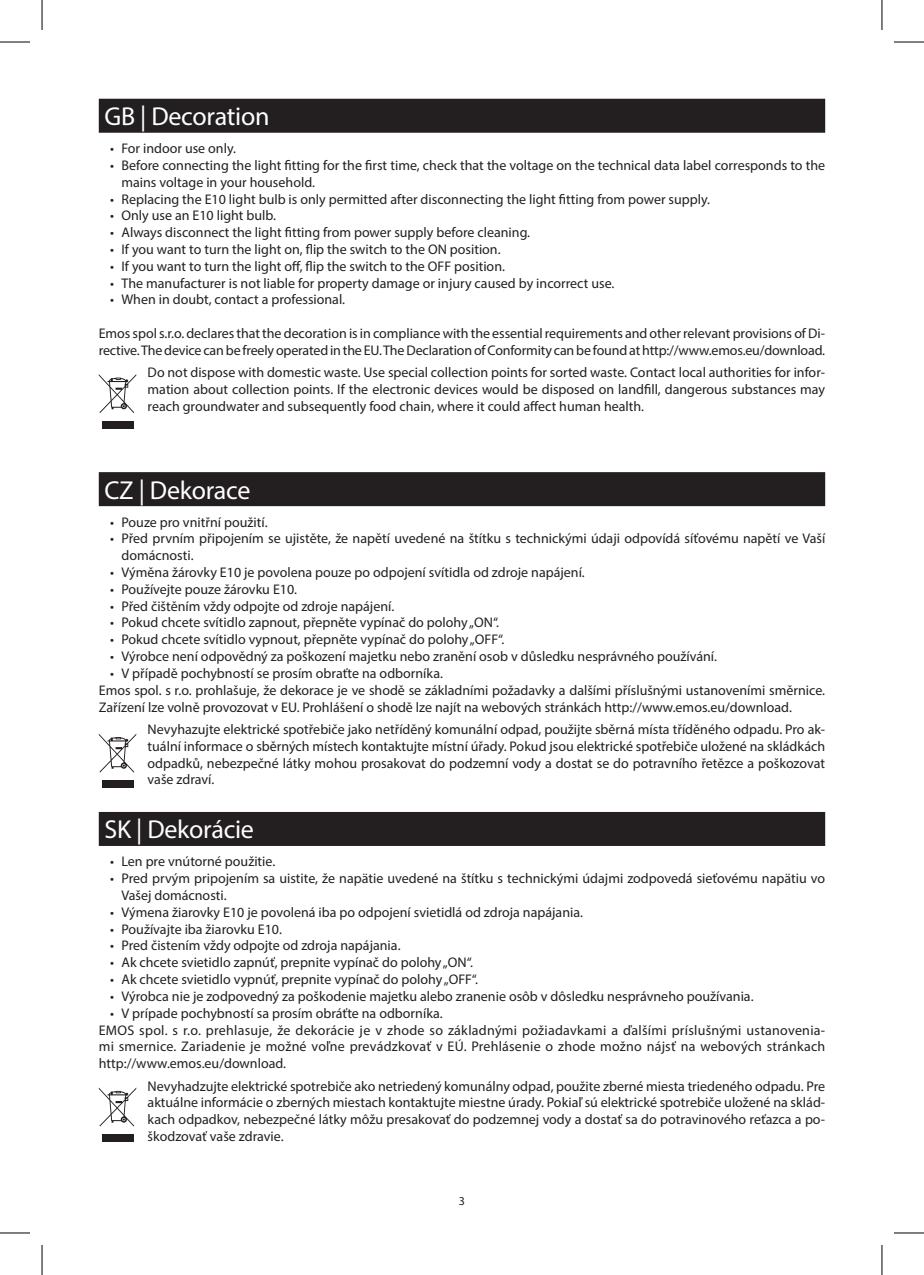
<style>
.page{position:relative;width:924px;height:1275px;background:#fff}
.page>*{position:absolute;margin:0;border:0;box-sizing:border-box;transform-origin:0 0}
.t1{font:26px "Myriad Pro";letter-spacing:-.01em;color:#fff}
.t2{font:14px/16.8px "Myriad Pro";color:#231f20}
.t3{font:12px "Myriad Pro";color:#231f20}
</style>
<div class="page">
<div style="left:99px;top:99px;width:725px;height:34px;background:#231f20"></div>
<div style="left:99px;top:472px;width:725px;height:34px;background:#231f20"></div>
<div style="left:99px;top:812px;width:725px;height:34px;background:#231f20"></div>
<svg style="left:99px;top:374px;width:37px;height:39px"></svg>
<div style="left:102px;top:421px;width:31px;height:7px;background:#231f20"></div>
<svg style="left:99px;top:734px;width:37px;height:38px"></svg>
<div style="left:102px;top:780px;width:31px;height:8px;background:#231f20"></div>
<svg style="left:99px;top:1088px;width:37px;height:38px"></svg>
<div style="left:102px;top:1134px;width:31px;height:7px;background:#231f20"></div>
<hr style="left:0;top:42px;width:30px;height:1px;background:#000">
<hr style="left:893px;top:42px;width:30px;height:1px;background:#000">
<hr style="left:0;top:1232px;width:30px;height:1px;background:#000">
<hr style="left:893px;top:1232px;width:30px;height:1px;background:#000">
<hr style="left:42px;top:0;width:1px;height:30px;background:#000">
<hr style="left:42px;top:1245px;width:1px;height:30px;background:#000">
<hr style="left:881px;top:0;width:1px;height:30px;background:#000">
<hr style="left:881px;top:1245px;width:1px;height:30px;background:#000">
<h1 class="t1" style="left:104px;top:100px;width:166px">GB | Decoration</h1>
<p class="t2" style="left:110px;top:140px;width:127px">• For indoor use only.</p>
<p class="t2" style="left:121px;top:157px;width:705px;text-indent:-11px">• Before connecting the light fitting for the first time, check that the voltage on the technical data label corresponds to the mains voltage in your household.</p>
<p class="t2" style="left:110px;top:190px;width:601px">• Replacing the E10 light bulb is only permitted after disconnecting the light fitting from power supply.</p>
<p class="t2" style="left:110px;top:207px;width:167px">• Only use an E10 light bulb.</p>
<p class="t2" style="left:110px;top:224px;width:421px">• Always disconnect the light fitting from power supply before cleaning.</p>
<p class="t2" style="left:110px;top:241px;width:392px">• If you want to turn the light on, flip the switch to the ON position.</p>
<p class="t2" style="left:110px;top:257px;width:396px">• If you want to turn the light off, flip the switch to the OFF position.</p>
<p class="t2" style="left:110px;top:274px;width:505px">• The manufacturer is not liable for property damage or injury caused by incorrect use.</p>
<p class="t2" style="left:110px;top:291px;width:236px">• When in doubt, contact a professional.</p>
<p class="t2" style="left:99px;top:325px;width:727px">Emos spol s.r.o. declares that the decoration is in compliance with the essential requirements and other relevant provisions of Di&shy;rective. The device can be freely operated in the EU. The Declaration of Conformity can be found at http://www.emos.eu/download.</p>
<p class="t2" style="left:147px;top:364px;width:678px;text-align:justify">Do not dispose with domestic waste. Use special collection points for sorted waste. Contact local authorities for infor&shy;mation about collection points. If the electronic devices would be disposed on landfill, dangerous substances may reach groundwater and subsequently food chain, where it could affect human health.</p>
<h1 class="t1" style="left:104px;top:474px;width:147px">CZ | Dekorace</h1>
<p class="t2" style="left:110px;top:513px;width:159px">• Pouze pro vnitřní použití.</p>
<p class="t2" style="left:121px;top:530px;width:705px;text-indent:-11px">• Před prvním připojením se ujistěte, že napětí uvedené na štítku s technickými údaji odpovídá síťovému napětí ve Vaší domácnosti.</p>
<p class="t2" style="left:110px;top:564px;width:476px">• Výměna žárovky E10 je povolena pouze po odpojení svítidla od zdroje napájení.</p>
<p class="t2" style="left:110px;top:580px;width:188px">• Používejte pouze žárovku E10.</p>
<p class="t2" style="left:110px;top:597px;width:285px">• Před čištěním vždy odpojte od zdroje napájení.</p>
<p class="t2" style="left:110px;top:614px;width:390px">• Pokud chcete svítidlo zapnout, přepněte vypínač do polohy „ON“.</p>
<p class="t2" style="left:110px;top:631px;width:395px">• Pokud chcete svítidlo vypnout, přepněte vypínač do polohy „OFF“.</p>
<p class="t2" style="left:110px;top:648px;width:608px">• Výrobce není odpovědný za poškození majetku nebo zranění osob v důsledku nesprávného používání.</p>
<p class="t2" style="left:99px;top:664px;width:727px;text-indent:11px">• V případě pochybností se prosím obraťte na odborníka.<br>Emos spol. s r.o. prohlašuje, že dekorace je ve shodě se základními požadavky a dalšími příslušnými ustanoveními směrnice.<br>Zařízení lze volně provozovat v EU. Prohlášení o shodě lze najít na webových stránkách http://www.emos.eu/download.</p>
<p class="t2" style="left:147px;top:720px;width:678px;text-align:justify">Nevyhazujte elektrické spotřebiče jako netříděný komunální odpad, použijte sběrná místa tříděného odpadu. Pro ak&shy;tuální informace o sběrných místech kontaktujte místní úřady. Pokud jsou elektrické spotřebiče uložené na skládkách odpadků, nebezpečné látky mohou prosakovat do podzemní vody a dostat se do potravního řetězce a poškozovat vaše zdraví.</p>
<h1 class="t1" style="left:104px;top:813px;width:151px">SK | Dekorácie</h1>
<p class="t2" style="left:110px;top:853px;width:167px">• Len pre vnútorné použitie.</p>
<p class="t2" style="left:121px;top:870px;width:704px;text-indent:-11px">• Pred prvým pripojením sa uistite, že napätie uvedené na štítku s technickými údajmi zodpovedá sieťovému napätiu vo<br>Vašej domácnosti.</p>
<p class="t2" style="left:110px;top:903px;width:474px">• Výmena žiarovky E10 je povolená iba po odpojení svietidlá od zdroja napájania.</p>
<p class="t2" style="left:110px;top:920px;width:173px">• Používajte iba žiarovku E10.</p>
<p class="t2" style="left:110px;top:937px;width:292px">• Pred čistením vždy odpojte od zdroja napájania.</p>
<p class="t2" style="left:110px;top:954px;width:364px">• Ak chcete svietidlo zapnúť, prepnite vypínač do polohy „ON“.</p>
<p class="t2" style="left:110px;top:970px;width:369px">• Ak chcete svietidlo vypnúť, prepnite vypínač do polohy „OFF“.</p>
<p class="t2" style="left:110px;top:987px;width:644px">• Výrobca nie je zodpovedný za poškodenie majetku alebo zranenie osôb v dôsledku nesprávneho používania.</p>
<p class="t2" style="left:99px;top:1004px;width:727px;text-indent:11px">• V prípade pochybností sa prosím obráťte na odborníka.<br>EMOS spol. s r.o. prehlasuje, že dekorácie je v zhode so základnými požiadavkami a ďalšími príslušnými ustanovenia&shy;mi smernice. Zariadenie je možné voľne prevádzkovať v EÚ. Prehlásenie o zhode možno nájsť na webových stránkach http://www.emos.eu/download.</p>
<p class="t2" style="left:147px;top:1077px;width:678px;text-align:justify">Nevyhadzujte elektrické spotrebiče ako netriedený komunálny odpad, použite zberné miesta triedeného odpadu. Pre aktuálne informácie o zberných miestach kontaktujte miestne úrady. Pokiaľ sú elektrické spotrebiče uložené na sklád&shy;kach odpadkov, nebezpečné látky môžu presakovať do podzemnej vody a dostať sa do potravinového reťazca a po&shy;škodzovať vaše zdravie.</p>
<p class="t3" style="left:458px;top:1193px;width:8px">3</p>
</div>
